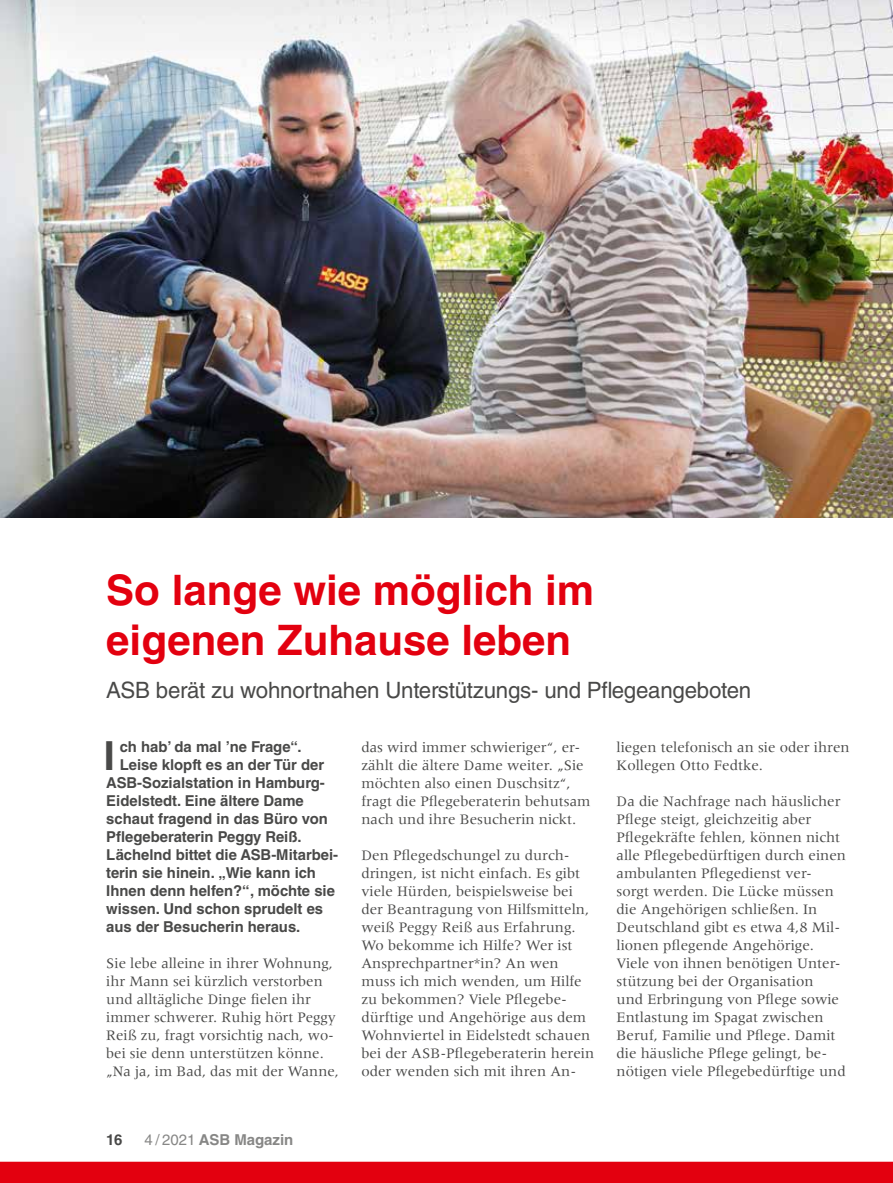
<style>
.page{position:relative;width:893px;height:1183px;background:#fff}
.page>*{position:absolute;margin:0;border:0;box-sizing:border-box;transform-origin:0 0}
.t1{font:700 42px/50.4px "Helvetica LT Std";color:#e3000f}
.t2{font:700 40.05px "Helvetica LT Std";color:#494948}
.t3{font:22.5px "Helvetica LT Std";letter-spacing:-.01em;color:#494948}
.t4{font:15px/18px "Meridien LT Std";color:#494948}
.t5{font:700 15px "Helvetica LT Std";color:#494948}
.t6{font:700 15px "Helvetica LT Std";color:#878786}
.s1{font-weight:400}
</style>
<div class="page">
<img style="left:0;top:0;width:893px;height:517px">
<div style="left:0;top:1161px;width:893px;height:21px;background:#e3000f"></div>
<h1 class="t1" style="left:106px;top:564px;width:489px">So lange wie möglich im eigenen Zuhause leben</h1>
<h3 class="t3" style="left:106px;top:676px;width:646px">ASB berät zu wohnortnahen Unterstützungs- und Pflegeangeboten</h3>
<p class="t4" style="left:617px;top:737px;width:235px">liegen telefonisch an sie oder ihren<br>Kollegen Otto Fedtke.</p>
<p class="t4" style="left:617px;top:791px;width:231px">Da die Nachfrage nach häuslicher<br>Pflege steigt, gleichzeitig aber<br>Pflegekräfte fehlen, können nicht alle Pflegebedürftigen durch einen ambulanten Pflegedienst ver&shy;sorgt werden. Die Lücke müssen die Angehörigen schließen. In<br>Deutschland gibt es etwa 4,8 Mil&shy;lionen pflegende Angehörige.<br>Viele von ihnen benötigen Unter&shy;stützung bei der Organisation<br>und Erbringung von Pflege sowie<br>Entlastung im Spagat zwischen<br>Beruf, Familie und Pflege. Damit die häusliche Pflege gelingt, be&shy;nötigen viele Pflegebedürftige und</p>
<h2 class="t2" style="left:104px;top:731px;width:13px">I</h2>
<p class="t5" style="left:120px;top:737px;width:183px">ch hab’ da mal ’ne Frage“.</p>
<p class="t4" style="left:361px;top:737px;width:231px">das wird immer schwieriger“, er&shy;zählt die ältere Dame weiter. „Sie möchten also einen Duschsitz“, fragt die Pflegeberaterin behutsam nach und ihre Besucherin nickt.</p>
<p class="t4" style="left:361px;top:845px;width:234px">Den Pflegedschungel zu durch&shy;dringen, ist nicht einfach. Es gibt viele Hürden, beispielsweise bei der Beantragung von Hilfsmitteln, weiß Peggy Reiß aus Erfahrung.<br>Wo bekomme ich Hilfe? Wer ist<br>Ansprechpartner*in? An wen muss ich mich wenden, um Hilfe zu bekommen? Viele Pflegebe&shy;dürftige und Angehörige aus dem<br>Wohnviertel in Eidelstedt schauen bei der ASB-Pflegeberaterin herein oder wenden sich mit ihren An-</p>
<p class="t5" style="left:120px;top:755px;width:206px">Leise klopft es an der Tür der</p>
<p class="t5" style="left:106px;top:773px;width:220px">ASB-Sozialstation in Hamburg-</p>
<p class="t5" style="left:106px;top:791px;width:199px">Eidelstedt. Eine ältere Dame</p>
<p class="t5" style="left:106px;top:809px;width:223px">schaut fragend in das Büro von</p>
<p class="t5" style="left:106px;top:827px;width:197px">Pflegeberaterin Peggy Reiß.</p>
<p class="t5" style="left:106px;top:845px;width:233px">Lächelnd bittet die ASB-Mitarbei-</p>
<p class="t5" style="left:106px;top:863px;width:211px">terin sie hinein. „Wie kann ich</p>
<p class="t5" style="left:106px;top:881px;width:230px">Ihnen denn helfen?“, möchte sie</p>
<p class="t5" style="left:106px;top:899px;width:218px">wissen. Und schon sprudelt es</p>
<p class="t5" style="left:106px;top:917px;width:196px">aus der Besucherin heraus.</p>
<p class="t4" style="left:106px;top:953px;width:234px">Sie lebe alleine in ihrer Wohnung, ihr Mann sei kürzlich verstorben und alltägliche Dinge fielen ihr immer schwerer. Ruhig hört Peggy Reiß zu, fragt vorsichtig nach, wo&shy;bei sie denn unterstützen könne. „Na ja, im Bad, das mit der Wanne,</p>
<p class="t5" style="left:106px;top:1130px;width:18px">16</p>
<p class="t6" style="left:145px;top:1130px;width:150px"><span class="s1">4 / 2021</span> ASB Magazin</p>
</div>
